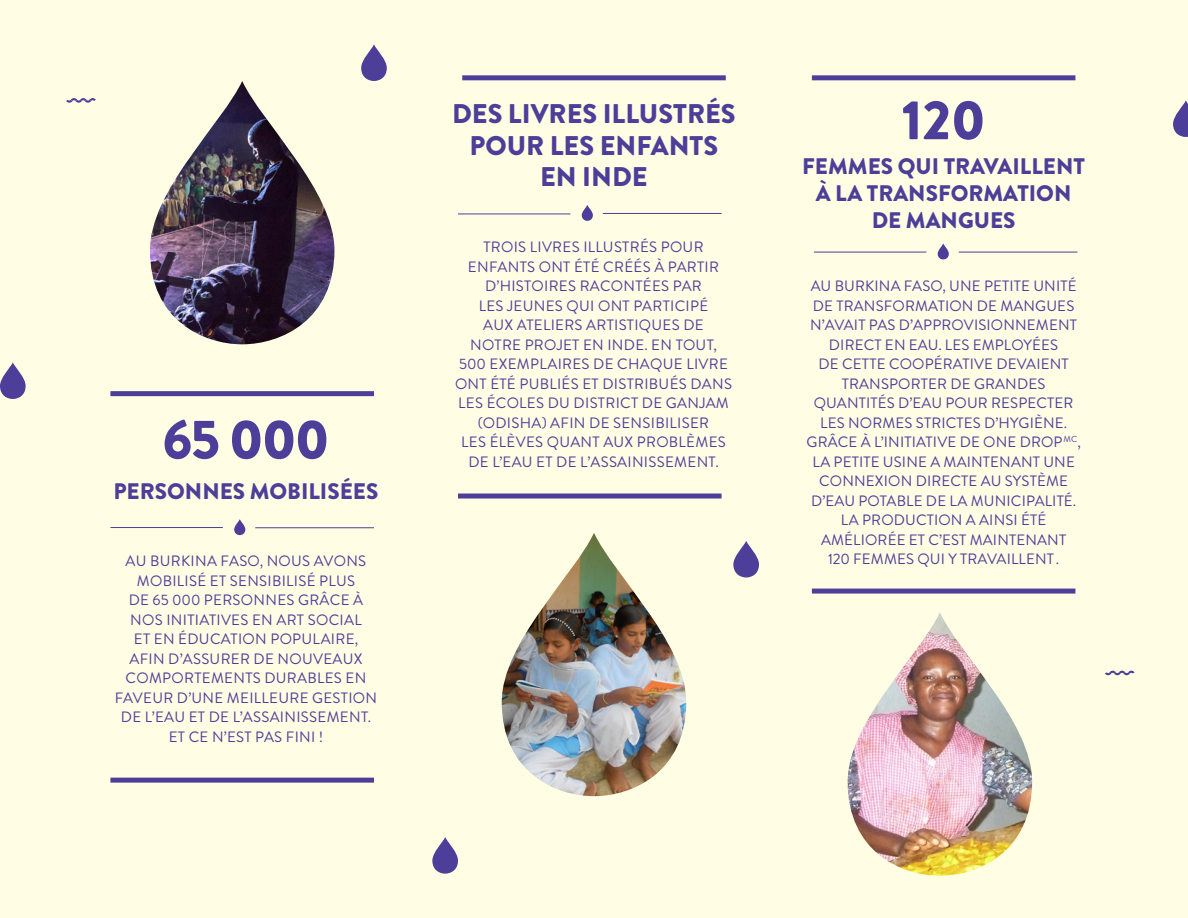
<style>
.page{position:relative;width:1188px;height:918px;background:#fffde3}
.page>*{position:absolute;margin:0;border:0;box-sizing:border-box;transform-origin:0 0}
.t1{font:900 55.5px "Brandon Grotesque";letter-spacing:-.03em;color:#4d3f99}
.t2{font:900 27px "Brandon Grotesque";color:#4d3f99}
.t3{font:900 22.5px "Brandon Grotesque";color:#4d3f99}
.t4{font:15px/19.5px "Brandon Grotesque";letter-spacing:.02em;color:#4d3f99}
</style>
<div class="page">
<img style="left:502px;top:533px;width:184px;height:263px">
<img style="left:150px;top:81px;width:184px;height:263px">
<svg style="left:432px;top:837px;width:26px;height:37px"></svg>
<svg style="left:733px;top:541px;width:26px;height:36px"></svg>
<svg style="left:1173px;top:100px;width:15px;height:37px"></svg>
<svg style="left:361px;top:44px;width:26px;height:37px"></svg>
<svg style="left:0;top:362px;width:26px;height:37px"></svg>
<svg style="left:234px;top:519px;width:11px;height:16px"></svg>
<hr style="left:255px;top:527px;width:119px;height:1px;background:#4d3f99">
<div style="left:110px;top:391px;width:264px;height:5px;background:#4d3f99"></div>
<div style="left:110px;top:778px;width:264px;height:5px;background:#4d3f99"></div>
<hr style="left:110px;top:527px;width:113px;height:1px;background:#4d3f99">
<div style="left:462px;top:75px;width:264px;height:5px;background:#4d3f99"></div>
<div style="left:458px;top:494px;width:264px;height:5px;background:#4d3f99"></div>
<img style="left:848px;top:613px;width:184px;height:263px">
<svg style="left:938px;top:244px;width:11px;height:15px"></svg>
<hr style="left:959px;top:252px;width:118px;height:1px;background:#4d3f99">
<hr style="left:814px;top:252px;width:112px;height:1px;background:#4d3f99">
<div style="left:812px;top:75px;width:263px;height:5px;background:#4d3f99"></div>
<div style="left:812px;top:589px;width:263px;height:5px;background:#4d3f99"></div>
<svg style="left:582px;top:205px;width:11px;height:16px"></svg>
<hr style="left:603px;top:213px;width:119px;height:1px;background:#4d3f99">
<hr style="left:458px;top:213px;width:112px;height:1px;background:#4d3f99">
<svg style="left:1105px;top:671px;width:30px;height:4px"></svg>
<svg style="left:66px;top:98px;width:30px;height:5px"></svg>
<h1 class="t1" style="left:163px;top:400px;width:168px">65 000</h1>
<h3 class="t3" style="left:113px;top:475px;width:14px">PER</h3>
<h3 class="t3" style="left:155px;top:475px;width:30px">SONNE</h3>
<h3 class="t3" style="left:233px;top:475px;width:35px">S MOB</h3>
<h3 class="t3" style="left:301px;top:475px;width:79px">ILISÉES</h3>
<p class="t4" style="left:126px;top:552px;width:115px">AU BURKINA FASO</p>
<p class="t4" style="left:260px;top:552px;width:86px">, NOUS AVONS</p>
<p class="t4" style="left:137px;top:571px;width:104px">MOBILISÉ ET SENS</p>
<p class="t4" style="left:268px;top:571px;width:86px">IBILISÉ PLUS</p>
<p class="t4" style="left:129px;top:591px;width:87px">DE 65 000 PERSONNES</p>
<p class="t4" style="left:298px;top:591px;width:67px">GRÂCE À</p>
<p class="t4" style="left:130px;top:610px;width:12px">NOS</p>
<p class="t4" style="left:166px;top:610px;width:121px">IN ITIATIVES EN ART</p>
<p class="t4" style="left:308px;top:610px;width:12px">SOC</p>
<p class="t4" style="left:340px;top:610px;width:15px">IAL</p>
<p class="t4" style="left:134px;top:630px;width:87px">ET EN ÉDUCAT</p>
<p class="t4" style="left:238px;top:630px;width:43px">ION POP</p>
<p class="t4" style="left:302px;top:630px;width:58px">ULAIRE,</p>
<p class="t4" style="left:129px;top:649px;width:102px">AFIN D’ASSURER</p>
<p class="t4" style="left:254px;top:649px;width:110px">DE NO UVEAUX</p>
<p class="t4" style="left:126px;top:669px;width:12px">COMPORTEMENTS</p>
<p class="t4" style="left:264px;top:669px;width:62px">DURABLES</p>
<p class="t4" style="left:346px;top:669px;width:10px">EN</p>
<p class="t4" style="left:115px;top:688px;width:208px">FAVEUR D’UNE MEILLEURE GEST</p>
<p class="t4" style="left:348px;top:688px;width:17px">ION</p>
<p class="t4" style="left:121px;top:708px;width:133px">DE L’EAU ET DE L’ASSA</p>
<p class="t4" style="left:280px;top:708px;width:32px">INISSEMENT</p>
<p class="t4" style="left:368px;top:708px;width:5px">.</p>
<p class="t4" style="left:169px;top:727px;width:67px">ETCE N’EST</p>
<p class="t4" style="left:255px;top:727px;width:10px">PAS</p>
<p class="t4" style="left:286px;top:727px;width:39px">FINI !</p>
<h2 class="t2" style="left:452px;top:95px;width:97px">DES LIVRE</h2>
<h2 class="t2" style="left:582px;top:95px;width:155px">S ILLUSTRÉS</h2>
<h2 class="t2" style="left:470px;top:126px;width:19px">POUR</h2>
<h2 class="t2" style="left:550px;top:126px;width:120px">LES ENFANT</h2>
<h2 class="t2" style="left:703px;top:126px;width:16px">S</h2>
<h2 class="t2" style="left:540px;top:158px;width:105px">EN INDE</h2>
<p class="t4" style="left:483px;top:237px;width:79px">TRO IS LIVRES</p>
<p class="t4" style="left:583px;top:237px;width:117px">ILLUSTRÉS POUR</p>
<p class="t4" style="left:468px;top:257px;width:11px">ENFANTS</p>
<p class="t4" style="left:539px;top:257px;width:12px">ONT</p>
<p class="t4" style="left:574px;top:257px;width:104px">ÉTÉ CR ÉÉS À PART</p>
<p class="t4" style="left:705px;top:257px;width:11px">IR</p>
<p class="t4" style="left:485px;top:276px;width:41px">D’HISTO</p>
<p class="t4" style="left:544px;top:276px;width:14px">IRES</p>
<p class="t4" style="left:580px;top:276px;width:12px">RACONT</p>
<p class="t4" style="left:643px;top:276px;width:40px">ÉES PAR</p>
<p class="t4" style="left:479px;top:296px;width:9px">LES</p>
<p class="t4" style="left:507px;top:296px;width:37px">JEUNES</p>
<p class="t4" style="left:567px;top:296px;width:43px">QUI ONT</p>
<p class="t4" style="left:633px;top:296px;width:10px">PART</p>
<p class="t4" style="left:670px;top:296px;width:40px">ICIPÉ</p>
<p class="t4" style="left:483px;top:315px;width:43px">AUX ATEL</p>
<p class="t4" style="left:551px;top:315px;width:14px">IERS</p>
<p class="t4" style="left:586px;top:315px;width:11px">ART</p>
<p class="t4" style="left:614px;top:315px;width:80px">ISTIQUES DE</p>
<p class="t4" style="left:470px;top:335px;width:11px">NOTRE</p>
<p class="t4" style="left:525px;top:335px;width:11px">PRO</p>
<p class="t4" style="left:557px;top:335px;width:61px">JETEN INDE</p>
<p class="t4" style="left:644px;top:335px;width:74px">. EN TOUT,</p>
<p class="t4" style="left:459px;top:354px;width:60px">500 EXEMPLA</p>
<p class="t4" style="left:558px;top:354px;width:14px">IRES</p>
<p class="t4" style="left:593px;top:354px;width:36px">DE CHAQ</p>
<p class="t4" style="left:663px;top:354px;width:56px">UE LIVRE</p>
<p class="t4" style="left:455px;top:374px;width:12px">ONT</p>
<p class="t4" style="left:490px;top:374px;width:212px">ÉTÉ PUBLIÉS ET DISTRIBUÉS DANS</p>
<p class="t4" style="left:458px;top:393px;width:9px">LES</p>
<p class="t4" style="left:487px;top:393px;width:20px">ÉCOLES</p>
<p class="t4" style="left:548px;top:393px;width:171px">DU DISTRICT DE GANJAM</p>
<p class="t4" style="left:478px;top:413px;width:45px">(ODISHA</p>
<p class="t4" style="left:542px;top:413px;width:82px">) AFINDE SENS</p>
<p class="t4" style="left:651px;top:413px;width:41px">IBILISER</p>
<p class="t4" style="left:461px;top:432px;width:9px">LES</p>
<p class="t4" style="left:490px;top:432px;width:92px">ÉLÈVES Q UANT</p>
<p class="t4" style="left:603px;top:432px;width:45px">AUX PRO</p>
<p class="t4" style="left:669px;top:432px;width:38px">BLÈMES</p>
<p class="t4" style="left:468px;top:452px;width:133px">DE L’EAU ET DE L’ASSA</p>
<p class="t4" style="left:628px;top:452px;width:32px">INISSEMENT</p>
<p class="t4" style="left:716px;top:452px;width:5px">.</p>
<h1 class="t1" style="left:902px;top:81px;width:85px">120</h1>
<h3 class="t3" style="left:802px;top:150px;width:30px">FEMME</h3>
<h3 class="t3" style="left:881px;top:150px;width:78px">S QUI TRAVA</h3>
<h3 class="t3" style="left:1012px;top:150px;width:21px">ILLENT</h3>
<h3 class="t3" style="left:816px;top:177px;width:67px">ÀLA TRAN</h3>
<h3 class="t3" style="left:926px;top:177px;width:42px">SFORMAT</h3>
<h3 class="t3" style="left:1029px;top:177px;width:25px">ION</h3>
<h3 class="t3" style="left:872px;top:204px;width:52px">DE MANGUE</h3>
<h3 class="t3" style="left:1003px;top:204px;width:14px">S</h3>
<p class="t4" style="left:811px;top:276px;width:113px">AU BURKINA FASO</p>
<p class="t4" style="left:943px;top:276px;width:136px">, UNE PETITE UN ITÉ</p>
<p class="t4" style="left:813px;top:296px;width:35px">DE TRANSFORMAT</p>
<p class="t4" style="left:945px;top:296px;width:68px">ION DEMANG</p>
<p class="t4" style="left:1046px;top:296px;width:20px">UES</p>
<p class="t4" style="left:810px;top:315px;width:68px">N’AVAIT PAS</p>
<p class="t4" style="left:899px;top:315px;width:26px">D’APPRO</p>
<p class="t4" style="left:964px;top:315px;width:39px">VISIONNEMENT</p>
<p class="t4" style="left:829px;top:335px;width:26px">DIRECT</p>
<p class="t4" style="left:885px;top:335px;width:99px">EN EAU. LES EMPLO</p>
<p class="t4" style="left:1024px;top:335px;width:27px">YÉES</p>
<p class="t4" style="left:819px;top:354px;width:33px">DE CETTE</p>
<p class="t4" style="left:889px;top:354px;width:12px">COOP</p>
<p class="t4" style="left:934px;top:354px;width:117px">ÉRATIVE DEVAIENT</p>
<p class="t4" style="left:842px;top:374px;width:11px">TRANSPORTER</p>
<p class="t4" style="left:950px;top:374px;width:35px">DE GRANDES</p>
<p class="t4" style="left:814px;top:393px;width:34px">QUANT</p>
<p class="t4" style="left:866px;top:393px;width:135px">ITÉS D’EAU POUR RESPECTER</p>
<p class="t4" style="left:820px;top:413px;width:9px">LES</p>
<p class="t4" style="left:848px;top:413px;width:12px">NORMES</p>
<p class="t4" style="left:916px;top:413px;width:40px">STRICTES</p>
<p class="t4" style="left:984px;top:413px;width:84px">D’HYGIÈNE.</p>
<p class="t4" style="left:807px;top:432px;width:276px">GRÂCE À L’IN ITIATIVE DE ONE DROP<sup>MC</sup>,</p>
<p class="t4" style="left:812px;top:452px;width:170px">LA PETITE USINE A MAINTENANT</p>
<p class="t4" style="left:1043px;top:452px;width:22px">UNE</p>
<p class="t4" style="left:819px;top:471px;width:12px">CONNE</p>
<p class="t4" style="left:875px;top:471px;width:67px">XION DIRECTE</p>
<p class="t4" style="left:981px;top:471px;width:77px">AU SYSTÈME</p>
<p class="t4" style="left:811px;top:491px;width:58px">D’EAU POTA</p>
<p class="t4" style="left:897px;top:491px;width:181px">BLE DE LA MUN ICIPALITÉ.</p>
<p class="t4" style="left:841px;top:510px;width:33px">LA PROD</p>
<p class="t4" style="left:821px;top:510px;width:227px;text-indent:84px">UCTION A AINSI ÉTÉ<br>AMÉLIORÉEET C’EST</p>
<p class="t4" style="left:970px;top:530px;width:39px">MAINTENANT</p>
<p class="t4" style="left:828px;top:549px;width:36px">120 FEMMES</p>
<p class="t4" style="left:917px;top:549px;width:102px">QUI Y TRAVAILLENT</p>
<p class="t4" style="left:1056px;top:549px;width:5px">.</p>
</div>
